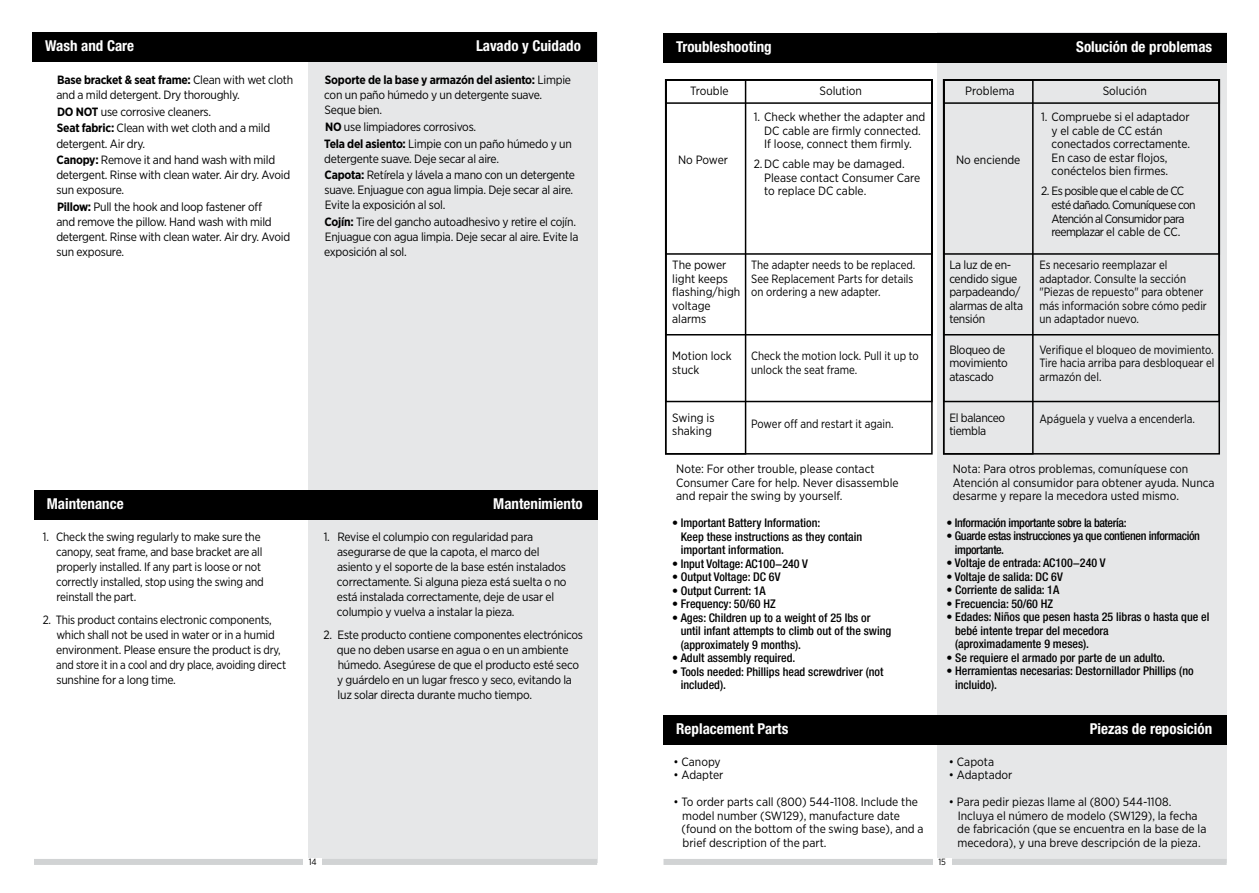
<style>
.page{position:relative;width:1259px;height:893px;background:#fff}
.page>*{position:absolute;margin:0;border:0;box-sizing:border-box;transform-origin:0 0}
.t1{font:700 condensed 15px "Helvetica Neue LT Std";color:#fff}
.t2{font:12px/15px "Gotham Narrow";letter-spacing:-.02em;color:#000}
.t3{font:12px/13.5px "Gotham Narrow";color:#000}
.t4{font:500 condensed 12px/13.5px "Helvetica Neue LT Std";color:#000}
.t5{font:12px/13.5px "Gotham Narrow";color:#000;scale:.94 1}
.t6{font:500 condensed 12px/13.5px "Helvetica Neue LT Std";letter-spacing:-.03em;color:#000}
.t7{font:12px/13.5px "Gotham Narrow";letter-spacing:-.05em;color:#000}
.t8{font:12px/13.5px "Gotham Narrow";letter-spacing:-.02em;color:#000;text-align:justify;scale:.94 1}
.t9{font:9px "Gotham Narrow";color:#000}
.s1{font-weight:700}
</style>
<div class="page">
<div style="left:308px;top:32px;width:289px;height:831px;background:#e6e7e8"></div>
<div style="left:937px;top:32px;width:289px;height:831px;background:#e6e7e8"></div>
<div style="left:34px;top:859px;width:563px;height:6px;background:#d1d3d4"></div>
<div style="left:663px;top:859px;width:563px;height:6px;background:#d1d3d4"></div>
<div style="left:303px;top:858px;width:19px;height:13px;background:#fff"></div>
<div style="left:933px;top:858px;width:18px;height:13px;background:#fff"></div>
<div style="left:32px;top:32px;width:565px;height:30px;background:#000"></div>
<div style="left:34px;top:490px;width:563px;height:30px;background:#000"></div>
<div style="left:663px;top:715px;width:563px;height:29px;background:#000"></div>
<div style="left:663px;top:33px;width:563px;height:30px;background:#000"></div>
<svg style="left:664px;top:79px;width:269px;height:376px"></svg>
<svg style="left:942px;top:79px;width:278px;height:376px"></svg>
<p class="t1" style="left:45px;top:37px;width:91px">Wash and Care</p>
<p class="t2" style="left:56px;top:72px;width:238px"><span class="s1">Base bracket &amp; seat frame:</span> Clean with wet cloth and a mild detergent. Dry thoroughly.</p>
<p class="t2" style="left:57px;top:103px;width:215px;line-height:16.6px"><span class="s1">DO NOT</span> use corrosive cleaners.<br><span class="s1">Seat fabric:</span> Clean with wet cloth and a mild</p>
<p class="t2" style="left:56px;top:135px;width:220px;line-height:16.6px">detergent. Air dry.<br><span class="s1">Canopy:</span> Remove it and hand wash with mild</p>
<p class="t2" style="left:56px;top:167px;width:235px">detergent. Rinse with clean water. Air dry. Avoid sun exposure.</p>
<p class="t2" style="left:56px;top:199px;width:235px"><span class="s1">Pillow:</span> Pull the hook and loop fastener off<br>and remove the pillow. Hand wash with mild detergent. Rinse with clean water. Air dry. Avoid sun exposure.</p>
<p class="t1" style="left:47px;top:495px;width:78px">Maintenance</p>
<p class="t2" style="left:56px;top:529px;width:209px;text-indent:-13px">1. Check the swing regularly to make sure the canopy, seat frame, and base bracket are all properly installed. If any part is loose or not correctly installed, stop using the swing and reinstall the part.</p>
<p class="t2" style="left:56px;top:612px;width:231px;text-indent:-13px">2. This product contains electronic components, which shall not be used in water or in a humid environment. Please ensure the product is dry, and store it in a cool and dry place, avoiding direct sunshine for a long time.</p>
<p class="t1" style="left:476px;top:37px;width:106px">Lavado y Cuidado</p>
<p class="t2" style="left:324px;top:72px;width:248px"><span class="s1">Soporte de la base y armazón del asiento:</span> Limpie con un paño húmedo y un detergente suave.<br>Seque bien.</p>
<p class="t2" style="left:324px;top:118px;width:249px;line-height:16.6px"><span class="s1">NO</span> use limpiadores corrosivos.<br><span class="s1">Tela del asiento:</span> Limpie con un paño húmedo y un</p>
<p class="t2" style="left:324px;top:150px;width:252px;line-height:16.6px">detergente suave. Deje secar al aire.<br><span class="s1">Capota:</span> Retírela y lávela a mano con un detergente</p>
<p class="t2" style="left:324px;top:182px;width:250px">suave. Enjuague con agua limpia. Deje secar al aire.<br>Evite la exposición al sol.</p>
<p class="t2" style="left:324px;top:214px;width:256px"><span class="s1">Cojín:</span> Tire del gancho autoadhesivo y retire el cojín.<br>Enjuague con agua limpia. Deje secar al aire. Evite la exposición al sol.</p>
<p class="t1" style="left:493px;top:495px;width:91px">Mantenimiento</p>
<p class="t2" style="left:337px;top:529px;width:231px;text-indent:-13px">1. Revise el columpio con regularidad para asegurarse de que la capota, el marco del asiento y el soporte de la base estén instalados correctamente. Si alguna pieza está suelta o no está instalada correctamente, deje de usar el columpio y vuelva a instalar la pieza.</p>
<p class="t2" style="left:337px;top:627px;width:248px;text-indent:-13px">2. Este producto contiene componentes electrónicos que no deben usarse en agua o en un ambiente húmedo. Asegúrese de que el producto esté seco y guárdelo en un lugar fresco y seco, evitando la luz solar directa durante mucho tiempo.</p>
<p class="t1" style="left:676px;top:38px;width:97px">Troubleshooting</p>
<p class="t1" style="left:1076px;top:38px;width:137px">Solución de problemas</p>
<p class="t3" style="left:690px;top:84px;width:40px">Trouble</p>
<p class="t3" style="left:965px;top:84px;width:51px">Problema</p>
<p class="t3" style="left:819px;top:84px;width:44px">Solution</p>
<p class="t3" style="left:1102px;top:84px;width:46px">Solución</p>
<p class="t3" style="left:753px;top:110px;width:173px;text-align:center">1. Check whether the adapter and<br>DC cable are firmly connected.<br>If loose, connect them firmly.</p>
<p class="t3" style="left:764px;top:157px;width:158px;text-indent:-10px">2.DC cable may be damaged.<br>Please contact Consumer Care to replace DC cable.</p>
<p class="t2" style="left:678px;top:152px;width:51px">No Power</p>
<p class="t3" style="left:956px;top:152px;width:66px">No enciende</p>
<p class="t2" style="left:1051px;top:110px;width:140px;line-height:13.5px;text-indent:-10px">1. Compruebe si el adaptador y el cable de CC están conectados correctamente.<br>En caso de estar flojos, conéctelos bien firmes.</p>
<p class="t7" style="left:1051px;top:184px;width:145px;text-indent:-10px">2. Es posible que el cable de CC esté dañado. Comuníquese con<br>Atención al Consumidor para reemplazar el cable de CC.</p>
<p class="t5" style="left:751px;top:258px;width:176px">The adapter needs to be replaced.<br>See Replacement Parts for details on ordering a new adapter.</p>
<p class="t5" style="left:1039px;top:258px;width:180px">Es necesario reemplazar el adaptador. Consulte la sección "Piezas de repuesto" para obtener más información sobre cómo pedir un adaptador nuevo.</p>
<p class="t5" style="left:751px;top:349px;width:180px">Check the motion lock. Pull it up to unlock the seat frame.</p>
<p class="t8" style="left:1039px;top:342px;width:188px">Verifique el bloqueo de movimiento.<br>Tire hacia arriba para desbloquear el armazón del.</p>
<p class="t5" style="left:751px;top:417px;width:153px">Power off and restart it again.</p>
<p class="t5" style="left:1039px;top:412px;width:167px">Apáguela y vuelva a encenderla.</p>
<p class="t3" style="left:672px;top:258px;width:70px">The power light keeps flashing/high voltage alarms</p>
<p class="t2" style="left:949px;top:258px;width:75px;line-height:13.5px">La luz de en&shy;cendido sigue parpadeando/ alarmas de alta tensión</p>
<p class="t3" style="left:672px;top:349px;width:61px">Motion lock stuck</p>
<p class="t2" style="left:949px;top:342px;width:60px;line-height:13.5px">Bloqueo de movimiento atascado</p>
<p class="t3" style="left:672px;top:410px;width:44px">Swing is shaking</p>
<p class="t2" style="left:949px;top:410px;width:57px;line-height:13.5px">El balanceo tiembla</p>
<p class="t3" style="left:676px;top:462px;width:224px">Note: For other trouble, please contact<br>Consumer Care for help. Never disassemble and repair the swing by yourself.</p>
<p class="t3" style="left:952px;top:462px;width:263px">Nota: Para otros problemas, comuníquese con<br>Atención al consumidor para obtener ayuda. Nunca desarme y repare la mecedora usted mismo.</p>
<p class="t6" style="left:946px;top:516px;width:182px">• Información importante sobre la batería:</p>
<p class="t6" style="left:955px;top:529px;width:247px;text-indent:-9px">• Guarde estas instrucciones ya que contienen información importante.</p>
<p class="t4" style="left:946px;top:556px;width:161px">• Voltaje de entrada: AC100−240 V</p>
<p class="t4" style="left:946px;top:570px;width:118px">• Voltaje de salida: DC 6V</p>
<p class="t4" style="left:946px;top:583px;width:114px">• Corriente de salida: 1A</p>
<p class="t4" style="left:946px;top:597px;width:108px">• Frecuencia: 50/60 HZ</p>
<p class="t4" style="left:955px;top:610px;width:256px;text-indent:-9px">• Edades: Niños que pesen hasta 25 libras o hasta que el bebé intente trepar del mecedora<br>(aproximadamente 9 meses).</p>
<p class="t4" style="left:946px;top:651px;width:220px">• Se requiere el armado por parte de un adulto.</p>
<p class="t4" style="left:955px;top:664px;width:240px;text-indent:-9px">• Herramientas necesarias: Destornillador Phillips (no incluido).</p>
<p class="t4" style="left:681px;top:516px;width:183px;text-indent:-9px">• Important Battery Information:<br>Keep these instructions as they contain important information.</p>
<p class="t4" style="left:672px;top:556px;width:137px">• Input Voltage: AC100−240 V</p>
<p class="t4" style="left:672px;top:570px;width:110px">• Output Voltage: DC 6V</p>
<p class="t4" style="left:672px;top:583px;width:95px">• Output Current: 1A</p>
<p class="t4" style="left:672px;top:597px;width:105px">• Frequency: 50/60 HZ</p>
<p class="t4" style="left:681px;top:610px;width:212px;text-indent:-9px">• Ages: Children up to a weight of 25 lbs or until infant attempts to climb out of the swing (approximately 9 months).</p>
<p class="t4" style="left:672px;top:651px;width:125px">• Adult assembly required.</p>
<p class="t4" style="left:681px;top:664px;width:204px;text-indent:-9px">• Tools needed: Phillips head screwdriver (not included).</p>
<p class="t1" style="left:676px;top:719px;width:114px">Replacement Parts</p>
<p class="t1" style="left:1089px;top:719px;width:124px">Piezas de reposición</p>
<p class="t2" style="left:673px;top:754px;width:49px">• Canopy</p>
<p class="t3" style="left:673px;top:768px;width:51px">• Adapter</p>
<p class="t3" style="left:681px;top:795px;width:243px;text-indent:-8px">• To order parts call (800) 544-1108. Include the model number (SW129), manufacture date (found on the bottom of the swing base), and a brief description of the part.</p>
<p class="t2" style="left:949px;top:754px;width:47px">• Capota</p>
<p class="t3" style="left:949px;top:768px;width:65px">• Adaptador</p>
<p class="t3" style="left:957px;top:795px;width:251px;text-indent:-8px">• Para pedir piezas llame al (800) 544-1108.<br>Incluya el número de modelo (SW129), la fecha de fabricación (que se encuentra en la base de la mecedora), y una breve descripción de la pieza.</p>
<p class="t9" style="left:309px;top:856px;width:10px">14</p>
<p class="t9" style="left:938px;top:856px;width:9px">15</p>
</div>
